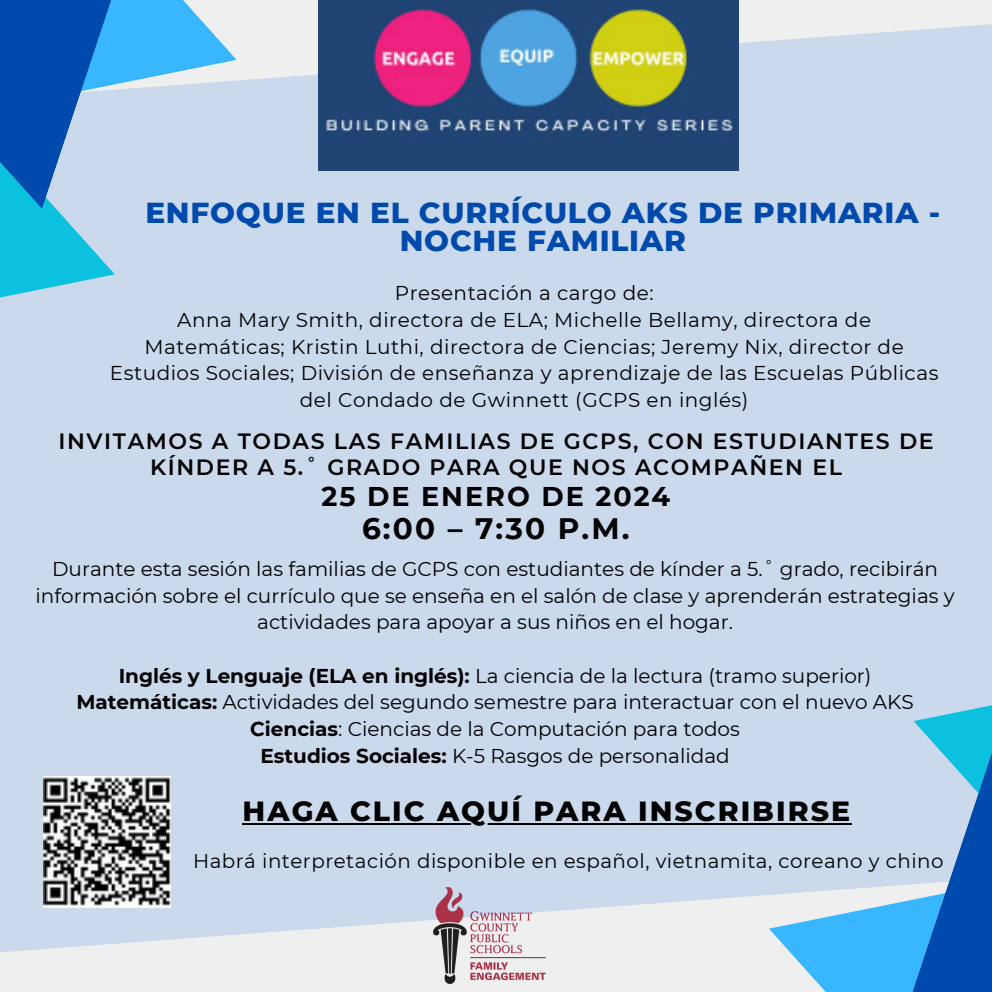
<style>
.page{position:relative;width:992px;height:992px;background:#cbd9ed}
.page>*{position:absolute;margin:0;border:0;box-sizing:border-box;transform-origin:0 0}
.t1{font:800 29.5px/28px "Montserrat";letter-spacing:.025em;color:#004aad;text-align:center}
.t2{font:700 29.5px "Montserrat";color:#000}
.t3{font:800 28.25px "Montserrat";letter-spacing:.07em;color:#000}
.t4{font:700 27px "Montserrat";letter-spacing:.07em;color:#000}
.t5{font:600 22px/25.8px "Montserrat";letter-spacing:.07em;color:#000;text-align:center}
.t6{font:20px/26.8px "Montserrat";color:#000;text-align:center}
.t7{font:20px/26.8px "Montserrat";letter-spacing:.025em;color:#000;text-align:center}
.t8{font:19.75px "Montserrat";letter-spacing:.025em;color:#000}
.s1{font-weight:700}
</style>
<div class="page">
<svg style="left:237px;top:0;width:755px;height:118px"></svg>
<svg style="left:0;top:887px;width:769px;height:105px;fill:#efefef"></svg>
<svg style="left:0;top:209px;width:115px;height:89px;fill:#0cc0df"></svg>
<svg style="left:0;top:0;width:237px;height:209px"></svg>
<svg style="left:769px;top:705px;width:223px;height:287px"></svg>
<img style="left:318px;top:0;width:420px;height:170px">
<img style="left:433px;top:888px;width:112px;height:95px">
<img style="left:43px;top:776px;width:128px;height:132px">
<hr style="left:243px;top:823px;width:609px;height:2px;background:#000">
<p class="t1" style="left:145px;top:198px;width:796px">ENFOQUE EN EL CURRÍCULO AKS DE PRIMARIA -<br>NOCHE FAMILIAR</p>
<p class="t7" style="left:110px;top:280px;width:830px">Presentación a cargo de:<br>Anna Mary Smith, directora de ELA; Michelle Bellamy, directora de Matemáticas; Kristin Luthi, directora de Ciencias; Jeremy Nix, director de Estudios Sociales; División de enseñanza y aprendizaje de las Escuelas Públicas del Condado de Gwinnett (GCPS en inglés)</p>
<p class="t5" style="left:58px;top:428px;width:877px">INVITAMOS A TODAS LAS FAMILIAS DE GCPS, CON ESTUDIANTES DE<br>KÍNDER A 5.˚ GRADO PARA QUE NOS ACOMPAÑEN EL</p>
<p class="t4" style="left:322px;top:480px;width:350px">25 DE ENERO DE 2024</p>
<p class="t2" style="left:362px;top:510px;width:269px">6:00 – 7:30 P.M.</p>
<p class="t6" style="left:36px;top:555px;width:921px">Durante esta sesión las familias de GCPS con estudiantes de kínder a 5.˚ grado, recibirán información sobre el currículo que se enseña en el salón de clase y aprenderán estrategias y actividades para apoyar a sus niños en el hogar.</p>
<p class="t6" style="left:76px;top:662px;width:839px"><span class="s1">Inglés y Lenguaje (ELA en inglés):</span> La ciencia de la lectura (tramo superior)<br><span class="s1">Matemáticas:</span> Actividades del segundo semestre para interactuar con el nuevo AKS <span class="s1">Ciencias</span>: Ciencias de la Computación para todos<br><span class="s1">Estudios Sociales:</span> K-5 Rasgos de personalidad</p>
<p class="t3" style="left:243px;top:794px;width:609px">HAGA CLIC AQUÍ PARA INSCRIBIRSE</p>
<p class="t8" style="left:193px;top:849px;width:752px">Habrá interpretación disponible en español, vietnamita, coreano y chino</p>
</div>
